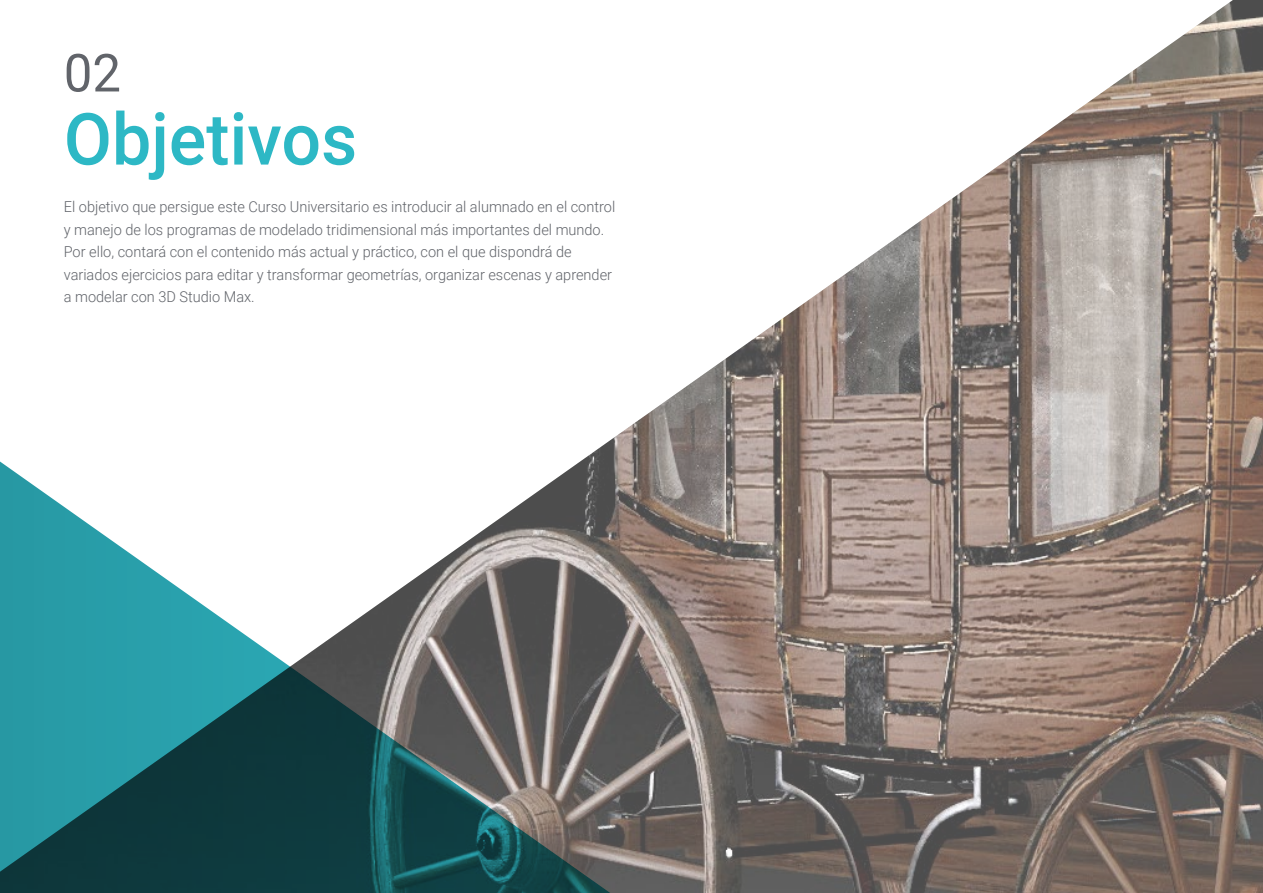
<style>
.page{position:relative;width:1263px;height:893px;background:#fff}
.page>*{position:absolute;margin:0;border:0;box-sizing:border-box;transform-origin:0 0}
.t1{font:500 72px "Roboto";color:#2db8c5}
.t2{font:52.5px "Roboto";color:#61646a}
.t3{font:300 15px/22.5px "Roboto";color:#61646a}
</style>
<div class="page">
<img style="left:602px;top:0;width:661px;height:893px">
<svg style="left:0;top:446px;width:640px;height:447px"></svg>
<h2 class="t2" style="left:64px;top:36px;width:59px">02</h2>
<h1 class="t1" style="left:64px;top:89px;width:295px">Objetivos</h1>
<p class="t3" style="left:64px;top:195px;width:553px">El objetivo que persigue este Curso Universitario es introducir al alumnado en el control y manejo de los programas de modelado tridimensional más importantes del mundo.<br>Por ello, contará con el contenido más actual y práctico, con el que dispondrá de variados ejercicios para editar y transformar geometrías, organizar escenas y aprender a modelar con 3D Studio Max.</p>
</div>
